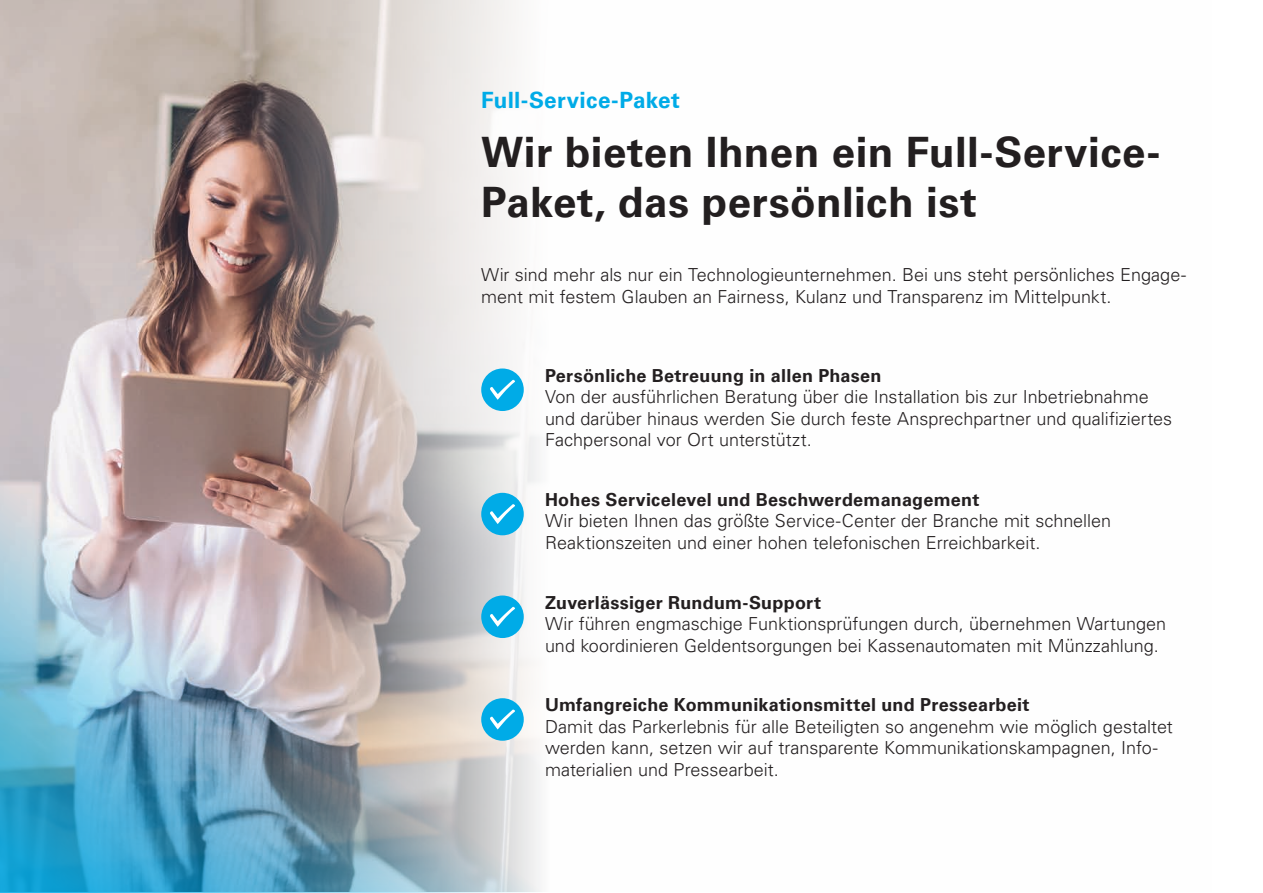
<style>
.page{position:relative;width:1263px;height:893px;background:#fff}
.page>*{position:absolute;margin:0;border:0;box-sizing:border-box;transform-origin:0 0}
.t1{font:700 42px/50.4px "Univers LT Pro 65";letter-spacing:.01em;color:#231f20}
.t2{font:700 22.5px "Univers LT Pro 65";letter-spacing:.01em;color:#00abe7}
.t3{font:300 18px/21.6px "Univers LT Pro 45";color:#231f20}
.t4{font:700 18px "Univers LT Pro 65";letter-spacing:.015em;color:#231f20}
</style>
<div class="page">
<img style="left:0;top:0;width:541px;height:893px">
<div style="left:481px;top:368px;width:43px;height:43px;background:#00abe7;border-radius:50%"></div>
<svg style="left:490px;top:379px;width:25px;height:21px"></svg>
<div style="left:481px;top:493px;width:43px;height:42px;background:#00abe7;border-radius:50%"></div>
<svg style="left:490px;top:504px;width:25px;height:20px"></svg>
<div style="left:481px;top:595px;width:43px;height:43px;background:#00abe7;border-radius:50%"></div>
<svg style="left:490px;top:606px;width:25px;height:21px"></svg>
<div style="left:481px;top:698px;width:43px;height:43px;background:#00abe7;border-radius:50%"></div>
<svg style="left:490px;top:709px;width:25px;height:20px"></svg>
<p class="t2" style="left:481px;top:84px;width:200px">Full-Service-Paket</p>
<h1 class="t1" style="left:481px;top:125px;width:681px">Wir bieten Ihnen ein Full-Service-<br>Paket, das persönlich ist</h1>
<p class="t3" style="left:481px;top:263px;width:706px">Wir sind mehr als nur ein Technologieunternehmen. Bei uns steht persönliches Engage&shy;ment mit festem Glauben an Fairness, Kulanz und Transparenz im Mittelpunkt.</p>
<p class="t4" style="left:545px;top:362px;width:338px">Persönliche Betreuung in allen Phasen</p>
<p class="t3" style="left:545px;top:385px;width:629px">Von der ausführlichen Beratung über die Installation bis zur Inbetriebnahme und darüber hinaus werden Sie durch feste Ansprechpartner und qualifiziertes<br>Fachpersonal vor Ort unterstützt.</p>
<p class="t4" style="left:545px;top:487px;width:436px">Hohes Servicelevel und Beschwerdemanagement</p>
<p class="t3" style="left:545px;top:510px;width:568px">Wir bieten Ihnen das größte Service-Center der Branche mit schnellen<br>Reaktionszeiten und einer hohen telefonischen Erreichbarkeit.</p>
<p class="t4" style="left:545px;top:589px;width:278px">Zuverlässiger Rundum-Support</p>
<p class="t3" style="left:545px;top:612px;width:623px">Wir führen engmaschige Funktionsprüfungen durch, übernehmen Wartungen und koordinieren Geldentsorgungen bei Kassenautomaten mit Münzzahlung.</p>
<p class="t4" style="left:545px;top:692px;width:486px">Umfangreiche Kommunikationsmittel und Pressearbeit</p>
<p class="t3" style="left:545px;top:715px;width:629px">Damit das Parkerlebnis für alle Beteiligten so angenehm wie möglich gestaltet werden kann, setzen wir auf transparente Kommunikationskampagnen, Info&shy;materialien und Pressearbeit.</p>
</div>
